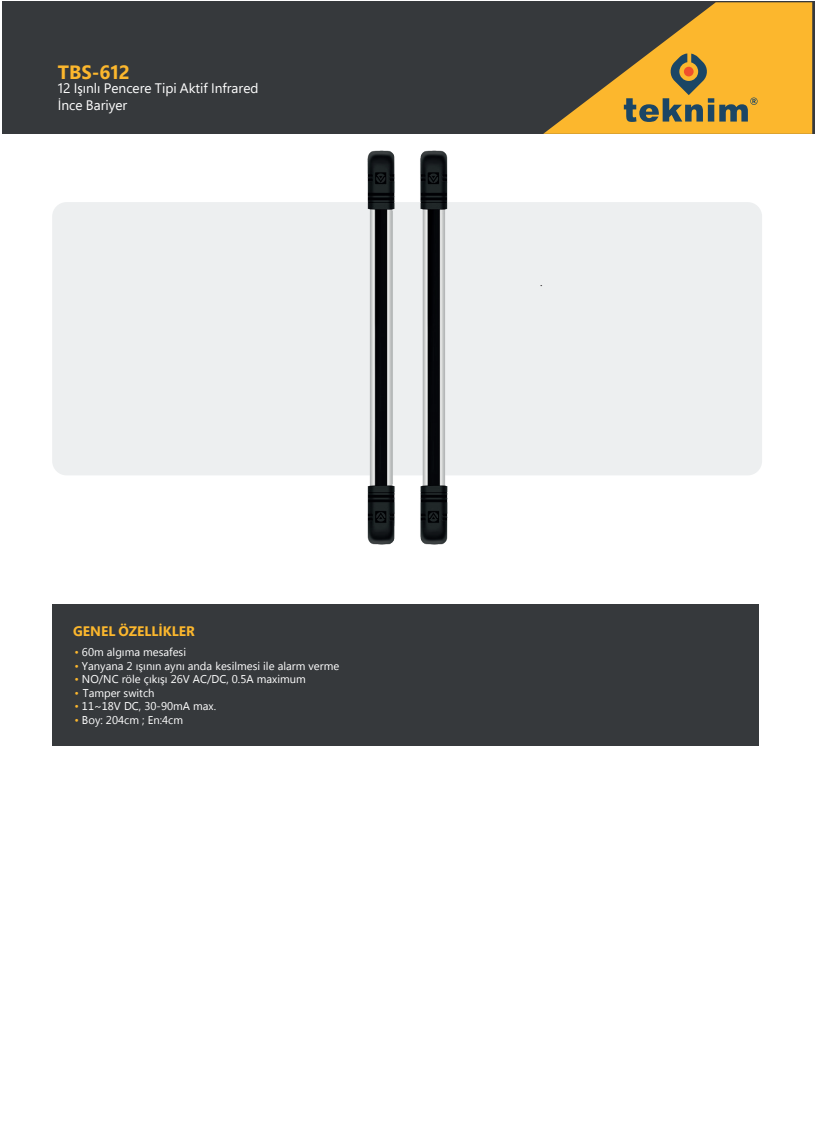
<style>
.page{position:relative;width:815px;height:1124px;background:#fff}
.page>*{position:absolute;margin:0;border:0;box-sizing:border-box;transform-origin:0 0}
.t1{font:700 19.25px "Segoe Pro";color:#fcb72d}
.t2{font:13.75px/16.5px "Segoe Pro";color:#fff}
.t3{font:700 13.75px "Segoe Pro";color:#fcb72d}
.t4{font:11.25px "Segoe UI";color:#fff}
.t5{font:11.25px "Segoe UI";color:#231f20}
.s1{color:#fcb72d}
</style>
<div class="page">
<div style="left:52px;top:202px;width:710px;height:273px;background:#edeff0;border-radius:14px"></div>
<div style="left:2px;top:1px;width:813px;height:133px;background:#36393c"></div>
<svg style="left:543px;top:2px;width:269px;height:132px"></svg>
<div style="left:684px;top:67px;width:10px;height:9px;background:#f0502c;border-radius:50%"></div>
<div style="left:52px;top:603px;width:707px;height:142px;background:#36393c"></div>
<img style="left:367px;top:151px;width:81px;height:393px">
<h1 class="t1" style="left:58px;top:59px;width:74px">TBS-612</h1>
<p class="t2" style="left:58px;top:80px;width:202px">12 Işınlı Pencere Tipi Aktif Infrared<br>İnce Bariyer</p>
<p class="t3" style="left:73px;top:621px;width:123px">GENEL ÖZELLİKLER</p>
<p class="t4" style="left:74px;top:644px;width:113px"><span class="s1">•</span> 60m algıma mesafesi</p>
<p class="t4" style="left:74px;top:657px;width:266px"><span class="s1">•</span> Yanyana 2 ışının aynı anda kesilmesi ile alarm verme</p>
<p class="t4" style="left:74px;top:671px;width:233px"><span class="s1">•</span> NO/NC röle çıkışı 26V AC/DC, 0.5A maximum</p>
<p class="t4" style="left:74px;top:684px;width:82px"><span class="s1">•</span> Tamper switch</p>
<p class="t4" style="left:74px;top:698px;width:143px"><span class="s1">•</span> 11~18V DC, 30-90mA max.</p>
<p class="t4" style="left:74px;top:711px;width:110px"><span class="s1">•</span> Boy: 204cm ; En:4cm</p>
<p class="t5" style="left:540px;top:274px;width:4px">.</p>
</div>
